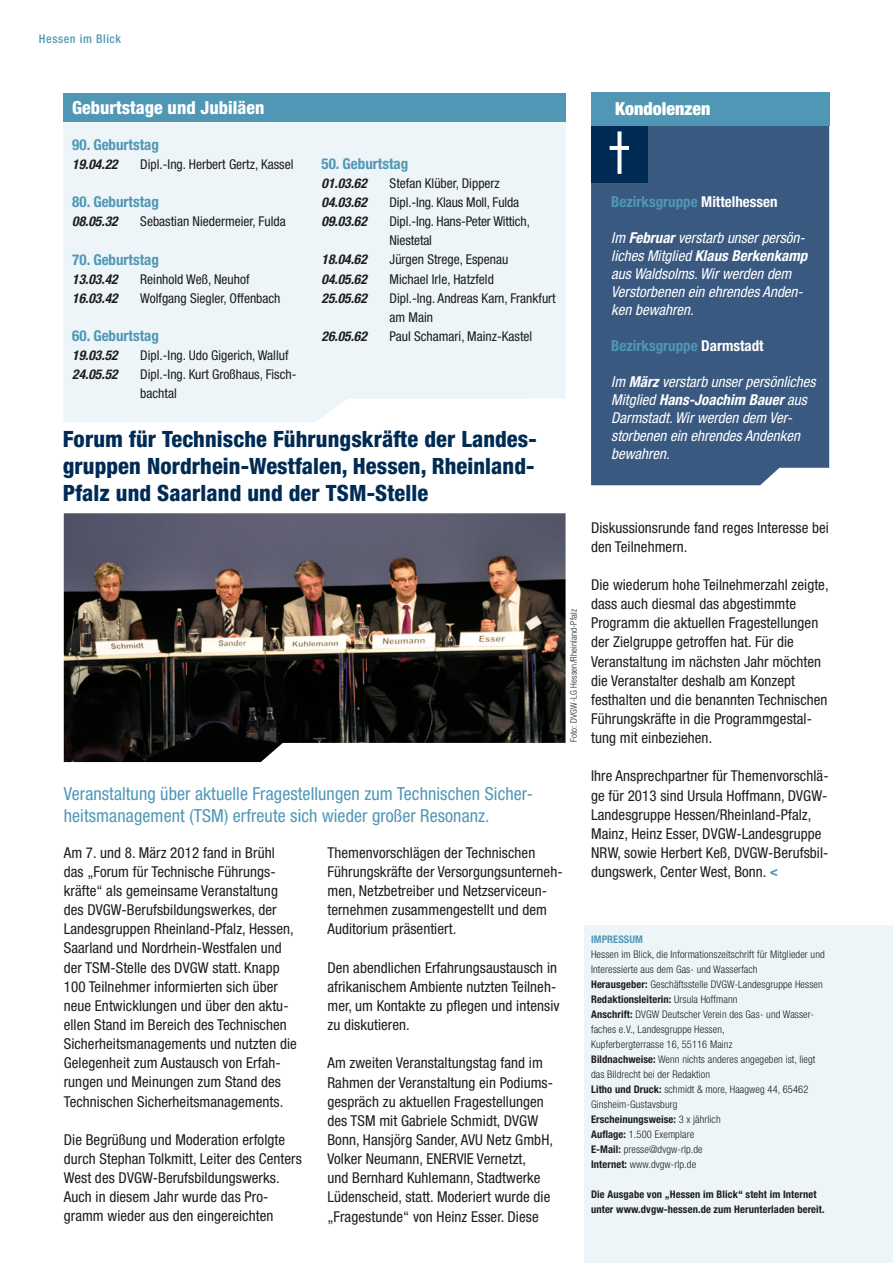
<style>
.page{position:relative;width:893px;height:1263px;background:#fff}
.page>*{position:absolute;margin:0;border:0;box-sizing:border-box;transform-origin:0 0}
.t1{font:800 condensed 22.5px/27px "Helvetica Neue";letter-spacing:.005em;color:#002b54;text-align:justify}
.t2{font:condensed 18px/22.5px "Helvetica Neue";letter-spacing:.005em;color:#5097b5}
.t3{font:800 condensed 18px "Helvetica Neue";color:#fff}
.t4{font:900 condensed 18px "Helvetica Neue";color:#fff}
.t5{font:condensed 15px/19.2px "Helvetica Neue";letter-spacing:.005em;color:#1d1d1b}
.t6{font:italic condensed 15px/18px "Helvetica Neue";color:#fff}
.t7{font:700 condensed 15px "Helvetica Neue";color:#5097b5}
.t8{font:condensed 13.5px/19.2px "Helvetica Neue";color:#1d1d1b}
.t9{font:italic 700 condensed 13.5px "Helvetica Neue";color:#1d1d1b}
.t10{font:500 condensed 12px "Helvetica Neue";letter-spacing:.05em;color:#5097b5}
.t11{font:300 condensed 10.5px/15px "Helvetica Neue";letter-spacing:.01em;color:#1d1d1b}
.t12{font:700 condensed 10.5px/15px "Helvetica Neue";letter-spacing:.01em;color:#1d1d1b}
.t13{font:700 condensed 10.5px "Helvetica Neue";letter-spacing:.01em;color:#5097b5}
.t14{font:300 condensed 9px "Helvetica Neue";letter-spacing:.02em;color:#1d1d1b}
.s1{color:#fff}
.s2{font-weight:700}
.s3{font-weight:900;font-size:13.5px;color:#5097b5}
</style>
<div class="page">
<div style="left:585px;top:926px;width:308px;height:337px;background:#eef5f9"></div>
<div style="left:63px;top:121px;width:503px;height:301px;background:#eef5f9"></div>
<div style="left:591px;top:126px;width:238px;height:359px;background:#3a5981"></div>
<div style="left:591px;top:126px;width:56px;height:57px;background:#002b54"></div>
<svg style="left:617px;top:131px;width:4px;height:43px"></svg>
<svg style="left:610px;top:146px;width:19px;height:4px"></svg>
<div style="left:63px;top:93px;width:503px;height:28px;background:#5097b5"></div>
<div style="left:591px;top:92px;width:238px;height:34px;background:#5097b5"></div>
<img style="left:64px;top:513px;width:502px;height:249px">
<p class="t10" style="left:39px;top:31px;width:84px">Hessen im Blick</p>
<p class="t3" style="left:72px;top:97px;width:194px">Geburtstage und Jubiläen</p>
<p class="t4" style="left:615px;top:97px;width:97px">Kondolenzen</p>
<p class="t7" style="left:72px;top:135px;width:88px">90. Geburtstag</p>
<p class="t9" style="left:72px;top:156px;width:47px">19.04.22</p>
<p class="t8" style="left:140px;top:154px;width:155px">Dipl.-Ing. Herbert Gertz, Kassel</p>
<p class="t7" style="left:72px;top:193px;width:88px">80. Geburtstag</p>
<p class="t9" style="left:72px;top:213px;width:47px">08.05.32</p>
<p class="t8" style="left:140px;top:212px;width:147px">Sebastian Niedermeier, Fulda</p>
<p class="t7" style="left:72px;top:250px;width:88px">70. Geburtstag</p>
<p class="t9" style="left:72px;top:271px;width:47px">13.03.42</p>
<p class="t8" style="left:140px;top:269px;width:111px">Reinhold Weß, Neuhof</p>
<p class="t9" style="left:72px;top:290px;width:47px">16.03.42</p>
<p class="t8" style="left:140px;top:288px;width:142px">Wolfgang Siegler, Offenbach</p>
<p class="t7" style="left:72px;top:327px;width:88px">60. Geburtstag</p>
<p class="t9" style="left:72px;top:347px;width:47px">19.03.52</p>
<p class="t8" style="left:140px;top:346px;width:150px">Dipl.-Ing. Udo Gigerich, Walluf</p>
<p class="t9" style="left:72px;top:366px;width:47px">24.05.52</p>
<p class="t8" style="left:140px;top:365px;width:158px">Dipl.-Ing. Kurt Großhaus, Fisch&shy;bachtal</p>
<p class="t7" style="left:322px;top:154px;width:88px">50. Geburtstag</p>
<p class="t9" style="left:322px;top:175px;width:47px">01.03.62</p>
<p class="t8" style="left:390px;top:173px;width:112px">Stefan Klüber, Dipperz</p>
<p class="t9" style="left:322px;top:194px;width:47px">04.03.62</p>
<p class="t8" style="left:390px;top:193px;width:131px">Dipl.-Ing. Klaus Moll, Fulda</p>
<p class="t9" style="left:322px;top:213px;width:47px">09.03.62</p>
<p class="t8" style="left:390px;top:212px;width:142px">Dipl.-Ing. Hans-Peter Wittich,<br>Niestetal</p>
<p class="t9" style="left:322px;top:251px;width:47px">18.04.62</p>
<p class="t8" style="left:390px;top:250px;width:120px">Jürgen Strege, Espenau</p>
<p class="t9" style="left:322px;top:271px;width:47px">04.05.62</p>
<p class="t8" style="left:390px;top:269px;width:106px">Michael Irle, Hatzfeld</p>
<p class="t9" style="left:322px;top:290px;width:47px">25.05.62</p>
<p class="t8" style="left:390px;top:288px;width:168px">Dipl.-Ing. Andreas Karn, Frankfurt am Main</p>
<p class="t9" style="left:322px;top:328px;width:47px">26.05.62</p>
<p class="t8" style="left:390px;top:327px;width:144px">Paul Schamari, Mainz-Kastel</p>
<h1 class="t1" style="left:63px;top:425px;width:475px">Forum für Technische Führungskräfte der Landes&shy;gruppen Nordrhein-Westfalen, Hessen, Rheinland-Pfalz und Saarland und der TSM-Stelle</h1>
<p class="t14" style="left:569px;top:742px;width:135px;rotate:-90deg">Foto: DVGW-LG Hessen/Rheinland-Pfalz</p>
<p class="t2" style="left:64px;top:782px;width:471px">Veranstaltung über aktuelle Fragestellungen zum Technischen Sicher&shy;heitsmanagement (TSM) erfreute sich wieder großer Resonanz.</p>
<p class="t5" style="left:64px;top:843px;width:235px">Am 7. und 8. März 2012 fand in Brühl das „Forum für Technische Führungs&shy;kräfte“ als gemeinsame Veranstaltung des DVGW-Berufsbildungswerkes, der Landesgruppen Rheinland-Pfalz, Hessen, Saarland und Nordrhein-Westfalen und der TSM-Stelle des DVGW statt. Knapp 100 Teilnehmer informierten sich über neue Entwicklungen und über den aktu&shy;ellen Stand im Bereich des Technischen Sicherheitsmanagements und nutzten die Gelegenheit zum Austausch von Erfah&shy;rungen und Meinungen zum Stand des Technischen Sicherheitsmanagements.</p>
<p class="t5" style="left:64px;top:1130px;width:240px">Die Begrüßung und Moderation erfolgte durch Stephan Tolkmitt, Leiter des Centers West des DVGW-Berufsbildungswerks.<br>Auch in diesem Jahr wurde das Pro&shy;gramm wieder aus den eingereichten</p>
<p class="t5" style="left:327px;top:843px;width:237px">Themenvorschlägen der Technischen Führungskräfte der Versorgungsunterneh&shy;men, Netzbetreiber und Netzserviceun&shy;ternehmen zusammengestellt und dem Auditorium präsentiert.</p>
<p class="t5" style="left:327px;top:958px;width:234px">Den abendlichen Erfahrungsaustausch in afrikanischem Ambiente nutzten Teilneh&shy;mer, um Kontakte zu pflegen und intensiv zu diskutieren.</p>
<p class="t5" style="left:327px;top:1053px;width:227px">Am zweiten Veranstaltungstag fand im Rahmen der Veranstaltung ein Podiums&shy;gespräch zu aktuellen Fragestellungen des TSM mit Gabriele Schmidt, DVGW Bonn, Hansjörg Sander, AVU Netz GmbH, Volker Neumann, ENERVIE Vernetzt,<br>und Bernhard Kuhlemann, Stadtwerke Lüdenscheid, statt. Moderiert wurde die „Fragestunde“ von Heinz Esser. Diese</p>
<p class="t7" style="left:611px;top:193px;width:168px">Bezirksgruppe <span class="s1">Mittelhessen</span></p>
<p class="t6" style="left:611px;top:229px;width:198px">Im <span class="s2">Februar</span> verstarb unser persön&shy;liches Mitglied <span class="s2">Klaus Berkenkamp </span>aus Waldsolms. Wir werden dem<br>Verstorbenen ein ehrendes Anden&shy;ken bewahren.</p>
<p class="t7" style="left:611px;top:337px;width:154px">Bezirksgruppe <span class="s1">Darmstadt</span></p>
<p class="t6" style="left:611px;top:373px;width:206px">Im <span class="s2">März</span> verstarb unser persönliches<br>Mitglied <span class="s2">Hans-Joachim Bauer</span> aus<br>Darmstadt. Wir werden dem Ver&shy;storbenen ein ehrendes Andenken bewahren.</p>
<p class="t5" style="left:591px;top:518px;width:239px">Diskussionsrunde fand reges Interesse bei den Teilnehmern.</p>
<p class="t5" style="left:591px;top:575px;width:239px">Die wiederum hohe Teilnehmerzahl zeigte, dass auch diesmal das abgestimmte Programm die aktuellen Fragestellungen der Zielgruppe getroffen hat. Für die Veranstaltung im nächsten Jahr möchten die Veranstalter deshalb am Konzept festhalten und die benannten Technischen Führungskräfte in die Programmgestal&shy;tung mit einbeziehen.</p>
<p class="t5" style="left:591px;top:766px;width:239px">Ihre Ansprechpartner für Themenvorschlä&shy;ge für 2013 sind Ursula Hoffmann, DVGW-Landesgruppe Hessen/Rheinland-Pfalz, Mainz, Heinz Esser, DVGW-Landesgruppe NRW, sowie Herbert Keß, DVGW-Berufsbil&shy;dungswerk, Center West, Bonn. <span class="s3">&lt;</span></p>
<p class="t13" style="left:591px;top:932px;width:53px">IMPRESSUM</p>
<p class="t11" style="left:591px;top:946px;width:235px">Hessen im Blick, die Informationszeitschrift für Mitglieder und Interessierte aus dem Gas- und Wasserfach<br><span class="s2">Herausgeber:</span> Geschäftsstelle DVGW-Landesgruppe Hessen <span class="s2">Redaktionsleiterin:</span> Ursula Hoffmann<br><span class="s2">Anschrift:</span> DVGW Deutscher Verein des Gas- und Wasser&shy;faches e.V., Landesgruppe Hessen,<br>Kupferbergterrasse 16, 55116 Mainz<br><span class="s2">Bildnachweise:</span> Wenn nichts anderes angegeben ist, liegt das Bildrecht bei der Redaktion<br><span class="s2">Litho und Druck:</span> schmidt &amp; more, Haagweg 44, 65462<br>Ginsheim-Gustavsburg<br><span class="s2">Erscheinungsweise:</span> 3 x jährlich<br><span class="s2">Auflage:</span> 1.500 Exemplare<br><span class="s2">E-Mail:</span> presse@dvgw-rlp.de<br><span class="s2">Internet:</span> www.dvgw-rlp.de</p>
<p class="t12" style="left:591px;top:1186px;width:235px">Die Ausgabe von „Hessen im Blick“ steht im Internet unter www.dvgw-hessen.de zum Herunterladen bereit.</p>
</div>
